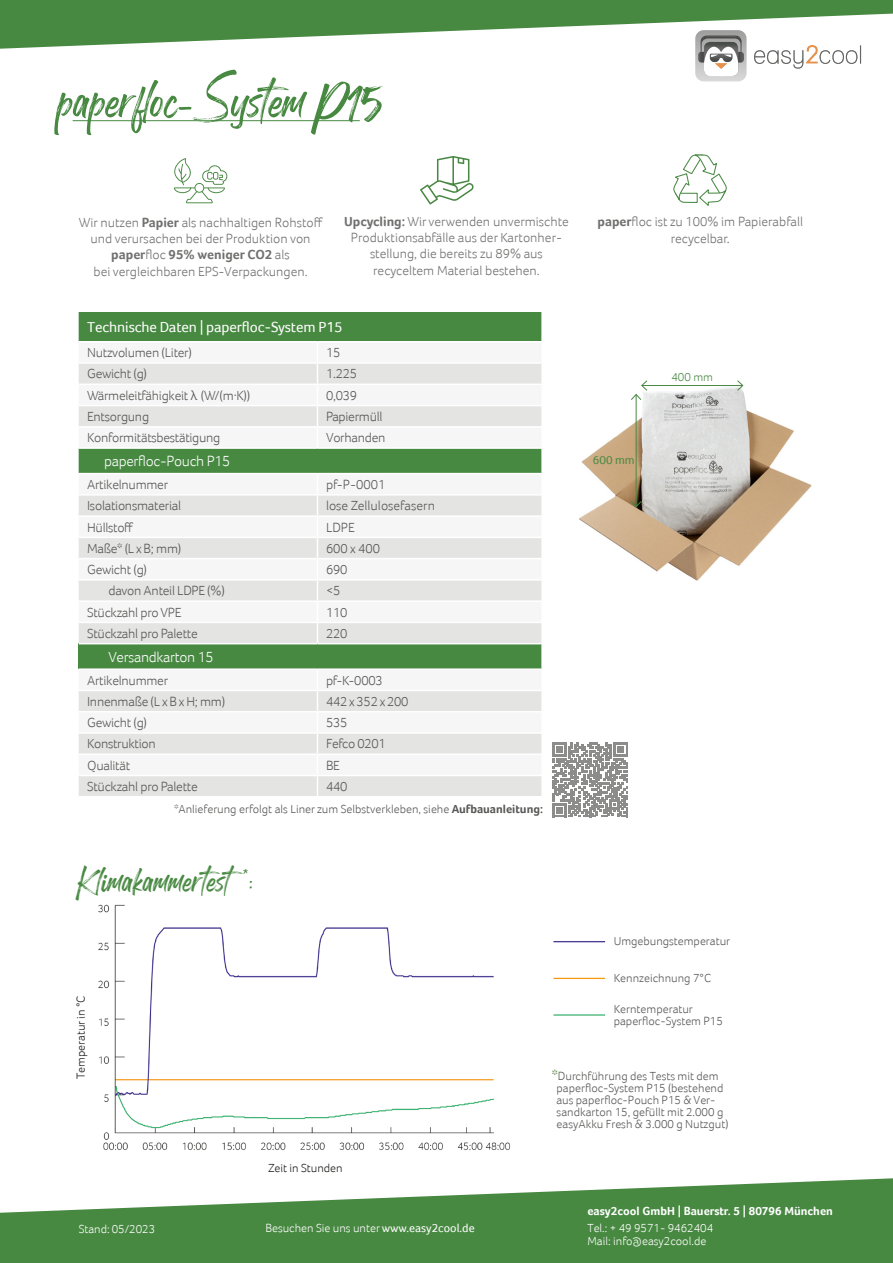
<style>
.page{position:relative;width:893px;height:1263px;background:#fff}
.page>*{position:absolute;margin:0;border:0;box-sizing:border-box;transform-origin:0 0}
.t1{font:57px "Rogthem";color:#488942}
.t2{font:37.5px "Rogthem";letter-spacing:.01em;color:#488942}
.t3{font:15px "Foco";letter-spacing:-.01em;color:#fff}
.t4{font:300 15px "Foco";letter-spacing:-.02em;color:#fff}
.t5{font:300 13.5px "Foco";letter-spacing:-.02em;color:#575756}
.t6{font:300 13.5px/16.2px "Foco";color:#70706f;text-align:center}
.t7{font:300 13.5px "Foco";color:#575756}
.t8{font:300 12px/12px "Foco";color:#575756}
.t9{font:300 12px/13.5px "Foco";color:#fff}
.t10{font:700 12px "Foco";color:#fff}
.t11{font:300 12px "Foco";color:#1d1d1b}
.t12{font:12px "Foco";color:#488942}
.t13{font:300 12px "Foco";color:#488942}
.s1{font-weight:700}
.s2{font-family:"Bahnschrift";font-weight:400}
.s3{font-weight:400}
.s4{font-weight:700;font-size:15px;color:#739c61}
</style>
<div class="page">
<img style="left:579px;top:386px;width:233px;height:195px">
<svg style="left:0;top:1178px;width:893px;height:85px;fill:#488942"></svg>
<hr style="left:73px;top:120px;width:287px;height:1px;background:#488942">
<svg style="left:0;top:0;width:893px;height:81px"></svg>
<div style="left:79px;top:312px;width:462px;height:29px;background:#488942"></div>
<svg style="left:79px;top:364px;width:462px;height:432px;fill:#e4e4e3"></svg>
<div style="left:79px;top:644px;width:463px;height:25px;background:#488942"></div>
<svg style="left:541px;top:364px;width:1px;height:19px"></svg>
<hr style="left:79px;top:383px;width:238px;height:2px;background:#fff">
<hr style="left:317px;top:383px;width:226px;height:2px;background:#fff">
<hr style="left:79px;top:405px;width:238px;height:1px;background:#fff">
<hr style="left:317px;top:405px;width:226px;height:1px;background:#fff">
<hr style="left:79px;top:426px;width:238px;height:2px;background:#fff">
<hr style="left:317px;top:426px;width:226px;height:2px;background:#fff">
<svg style="left:317px;top:364px;width:1px;height:83px"></svg>
<hr style="left:79px;top:447px;width:238px;height:2px;background:#fff">
<hr style="left:317px;top:447px;width:226px;height:2px;background:#fff">
<hr style="left:79px;top:473px;width:238px;height:1px;background:#fff">
<hr style="left:317px;top:473px;width:226px;height:1px;background:#fff">
<hr style="left:79px;top:494px;width:238px;height:2px;background:#fff">
<hr style="left:317px;top:494px;width:226px;height:2px;background:#fff">
<svg style="left:541px;top:496px;width:1px;height:19px"></svg>
<hr style="left:79px;top:515px;width:238px;height:2px;background:#fff">
<hr style="left:317px;top:515px;width:226px;height:2px;background:#fff">
<hr style="left:79px;top:537px;width:238px;height:1px;background:#fff">
<hr style="left:317px;top:537px;width:226px;height:1px;background:#fff">
<hr style="left:79px;top:558px;width:238px;height:1px;background:#fff">
<hr style="left:317px;top:558px;width:226px;height:1px;background:#fff">
<hr style="left:79px;top:579px;width:238px;height:2px;background:#fff">
<hr style="left:317px;top:579px;width:226px;height:2px;background:#fff">
<svg style="left:541px;top:581px;width:1px;height:19px"></svg>
<hr style="left:79px;top:600px;width:238px;height:2px;background:#fff">
<hr style="left:317px;top:600px;width:226px;height:2px;background:#fff">
<hr style="left:79px;top:622px;width:238px;height:1px;background:#fff">
<hr style="left:317px;top:622px;width:226px;height:1px;background:#fff">
<svg style="left:317px;top:474px;width:1px;height:169px"></svg>
<hr style="left:79px;top:643px;width:238px;height:1px;background:#fff">
<hr style="left:317px;top:643px;width:226px;height:1px;background:#fff">
<hr style="left:541px;top:644px;width:2px;height:24px;background:#fff">
<hr style="left:79px;top:668px;width:238px;height:2px;background:#fff">
<hr style="left:317px;top:668px;width:226px;height:2px;background:#fff">
<hr style="left:79px;top:690px;width:238px;height:1px;background:#fff">
<hr style="left:317px;top:690px;width:226px;height:1px;background:#fff">
<hr style="left:79px;top:711px;width:238px;height:1px;background:#fff">
<hr style="left:317px;top:711px;width:226px;height:1px;background:#fff">
<hr style="left:79px;top:732px;width:238px;height:2px;background:#fff">
<hr style="left:317px;top:732px;width:226px;height:2px;background:#fff">
<svg style="left:541px;top:734px;width:1px;height:19px"></svg>
<hr style="left:79px;top:753px;width:238px;height:2px;background:#fff">
<hr style="left:317px;top:753px;width:226px;height:2px;background:#fff">
<hr style="left:79px;top:775px;width:238px;height:1px;background:#fff">
<hr style="left:317px;top:775px;width:226px;height:1px;background:#fff">
<svg style="left:317px;top:670px;width:1px;height:126px"></svg>
<svg style="left:673px;top:155px;width:54px;height:51px"></svg>
<svg style="left:420px;top:156px;width:53px;height:48px"></svg>
<svg style="left:174px;top:158px;width:53px;height:45px"></svg>
<svg style="left:552px;top:742px;width:75px;height:75px"></svg>
<hr style="left:636px;top:394px;width:1px;height:113px;background:#488942">
<svg style="left:630px;top:500px;width:12px;height:8px"></svg>
<hr style="left:642px;top:385px;width:101px;height:1px;background:#488942">
<svg style="left:630px;top:380px;width:18px;height:21px"></svg>
<svg style="left:736px;top:380px;width:8px;height:11px"></svg>
<img style="left:99px;top:904px;width:412px;height:246px">
<img style="left:553px;top:941px;width:53px;height:75px">
<h1 class="t1" style="left:57px;top:49px;width:325px">paperfloc-System P15</h1>
<p class="t6" style="left:79px;top:214px;width:245px">Wir nutzen <span class="s1">Papier</span> als nachhaltigen Rohstoff und verursachen bei der Produktion von <span class="s1">paper</span>floc <span class="s1">95% weniger CO2</span> als<br>bei vergleichbaren EPS-Verpackungen.</p>
<p class="t6" style="left:344px;top:213px;width:226px"><span class="s1">Upcycling:</span> Wir verwenden unvermischte Produktionsabfälle aus der Kartonher&shy;stellung, die bereits zu 89% aus recyceltem Material bestehen.</p>
<p class="t6" style="left:597px;top:214px;width:207px"><span class="s1">paper</span>floc ist zu 100% im Papierabfall recycelbar.</p>
<p class="t3" style="left:87px;top:318px;width:257px">Technische Daten | paperfloc-System P15</p>
<p class="t5" style="left:87px;top:345px;width:106px">Nutzvolumen (Liter)</p>
<p class="t5" style="left:326px;top:345px;width:16px">15</p>
<p class="t5" style="left:87px;top:366px;width:62px">Gewicht (g)</p>
<p class="t5" style="left:326px;top:366px;width:32px">1.225</p>
<p class="t5" style="left:87px;top:388px;width:165px">Wärmeleitfähigkeit <span class="s2">λ</span> (W/(m·K))</p>
<p class="t5" style="left:326px;top:387px;width:33px">0,039</p>
<p class="t5" style="left:87px;top:409px;width:64px">Entsorgung</p>
<p class="t5" style="left:326px;top:409px;width:58px">Papiermüll</p>
<p class="t5" style="left:87px;top:430px;width:135px">Konformitätsbestätigung</p>
<p class="t5" style="left:326px;top:430px;width:61px">Vorhanden</p>
<p class="t4" style="left:104px;top:452px;width:128px">paperfloc-Pouch P15</p>
<p class="t5" style="left:87px;top:477px;width:82px">Artikelnummer</p>
<p class="t5" style="left:326px;top:477px;width:61px">pf-P-0001</p>
<p class="t5" style="left:87px;top:498px;width:95px">Isolationsmaterial</p>
<p class="t7" style="left:326px;top:498px;width:110px">lose Zellulosefasern</p>
<p class="t5" style="left:87px;top:519px;width:48px">Hüllstoff</p>
<p class="t5" style="left:326px;top:519px;width:30px">LDPE</p>
<p class="t5" style="left:87px;top:540px;width:96px">Maße* (L x B; mm)</p>
<p class="t5" style="left:326px;top:540px;width:56px">600 x 400</p>
<p class="t5" style="left:87px;top:562px;width:62px">Gewicht (g)</p>
<p class="t5" style="left:326px;top:562px;width:23px">690</p>
<p class="t5" style="left:108px;top:583px;width:118px">davon Anteil LDPE (%)</p>
<p class="t5" style="left:326px;top:583px;width:16px">&lt;5</p>
<p class="t5" style="left:87px;top:604px;width:96px">Stückzahl pro VPE</p>
<p class="t5" style="left:326px;top:604px;width:23px">110</p>
<p class="t5" style="left:87px;top:625px;width:112px">Stückzahl pro Palette</p>
<p class="t5" style="left:326px;top:625px;width:23px">220</p>
<p class="t4" style="left:108px;top:648px;width:107px">Versandkarton 15</p>
<p class="t5" style="left:87px;top:672px;width:82px">Artikelnummer</p>
<p class="t5" style="left:326px;top:672px;width:58px">pf-K-0003</p>
<p class="t5" style="left:87px;top:693px;width:140px">Innenmaße (L x B x H; mm)</p>
<p class="t5" style="left:326px;top:693px;width:84px">442 x 352 x 200</p>
<p class="t5" style="left:87px;top:715px;width:62px">Gewicht (g)</p>
<p class="t5" style="left:326px;top:715px;width:23px">535</p>
<p class="t5" style="left:87px;top:736px;width:70px">Konstruktion</p>
<p class="t5" style="left:326px;top:736px;width:61px">Fefco 0201</p>
<p class="t5" style="left:87px;top:757px;width:45px">Qualität</p>
<p class="t5" style="left:326px;top:757px;width:15px">BE</p>
<p class="t5" style="left:87px;top:779px;width:112px">Stückzahl pro Palette</p>
<p class="t5" style="left:326px;top:779px;width:23px">440</p>
<p class="t8" style="left:174px;top:803px;width:370px">*Anlieferung erfolgt als Liner zum Selbstverkleben, siehe <span class="s1">Aufbauanleitung:</span></p>
<p class="t12" style="left:593px;top:453px;width:43px">600 mm</p>
<p class="t13" style="left:671px;top:370px;width:43px">400 mm</p>
<h2 class="t2" style="left:74px;top:847px;width:179px">Klimakammertest *:</h2>
<p class="t11" style="left:74px;top:1079px;width:85px;rotate:-90deg">Temperatur in °C</p>
<p class="t11" style="left:268px;top:1161px;width:76px">Zeit in Stunden</p>
<p class="t9" style="left:79px;top:1222px;width:78px">Stand: 05/2023</p>
<p class="t9" style="left:266px;top:1221px;width:211px">Besuchen Sie uns unter <span class="s3">www.easy2cool.de</span></p>
<p class="t8" style="left:614px;top:935px;width:118px">Umgebungstemperatur</p>
<p class="t8" style="left:614px;top:972px;width:99px">Kennzeichnung 7°C</p>
<p class="t8" style="left:614px;top:1003px;width:111px">Kerntemperatur paperfloc-System P15</p>
<p class="t8" style="left:557px;top:1070px;width:173px;text-indent:-5px"><span class="s4">*</span>Durchführung des Tests mit dem paperfloc-System P15 (bestehend aus paperfloc-Pouch P15 &amp; Ver&shy;sandkarton 15, gefüllt mit 2.000 g easyAkku Fresh &amp; 3.000 g Nutzgut)</p>
<p class="t10" style="left:587px;top:1204px;width:247px">easy2cool GmbH | Bauerstr. 5 | 80796 München</p>
<p class="t9" style="left:587px;top:1221px;width:127px">Tel.: + 49 9571- 9462404<br>Mail: info@easy2cool.de</p>
</div>
